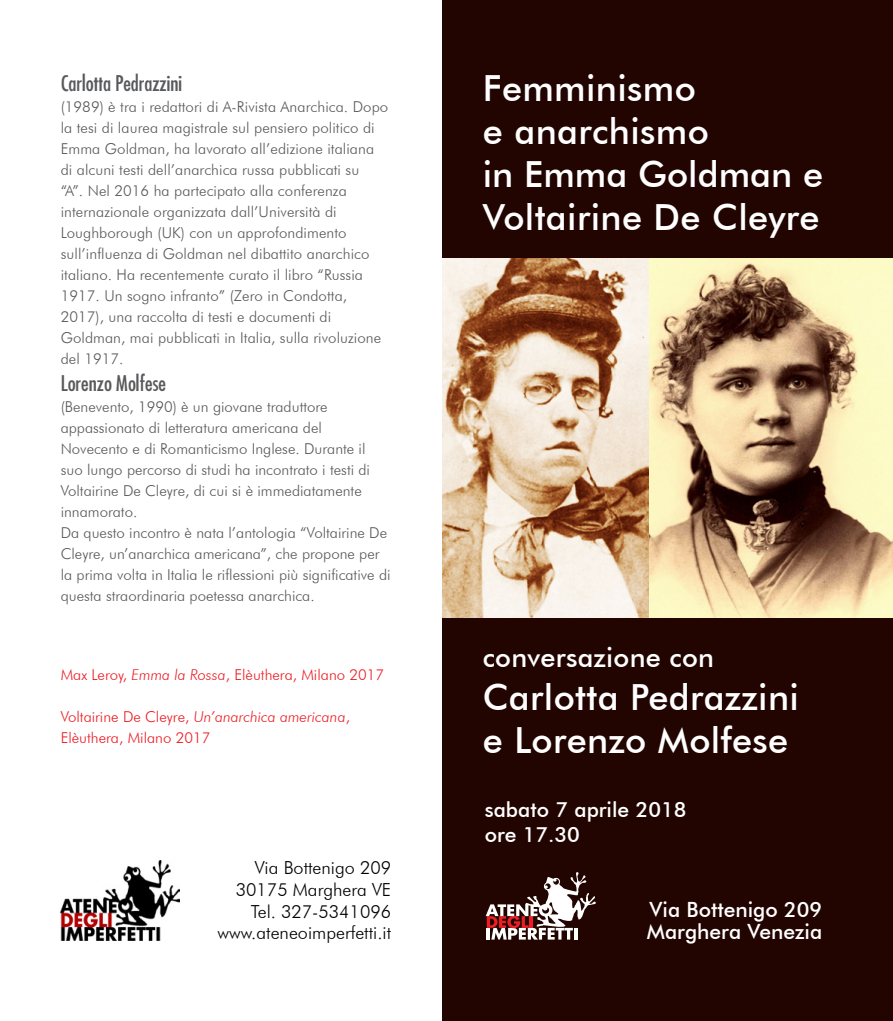
<style>
.page{position:relative;width:893px;height:1021px;background:#fff}
.page>*{position:absolute;margin:0;border:0;box-sizing:border-box;transform-origin:0 0}
.t1{font:500 36px/43.2px "Futura BT";letter-spacing:.01em;color:#fff}
.t2{font:500 27px "Futura BT";letter-spacing:.01em;color:#fff}
.t3{font:500 21px/21.6px "Futura BT";color:#fff}
.t4{font:condensed 21px "Futura";color:#58595b}
.t5{font:300 18px/21.6px "Futura BT";color:#000;text-align:right}
.t6{font:300 15px/21px "Futura BT";letter-spacing:.005em;color:#58595b}
.t7{font:300 15px/21px "Futura BT";color:#ed1d24}
.s1{font-style:italic}
</style>
<div class="page">
<div style="left:441px;top:0;width:452px;height:1020px;background:#220501"></div>
<img style="left:441px;top:258px;width:208px;height:360px">
<img style="left:61px;top:860px;width:119px;height:80px">
<svg style="left:486px;top:872px;width:110px;height:67px"></svg>
<img style="left:649px;top:258px;width:244px;height:360px">
<h3 class="t4" style="left:61px;top:70px;width:123px">Carlotta Pedrazzini</h3>
<p class="t6" style="left:61px;top:96px;width:329px">(1989) è tra i redattori di A-Rivista Anarchica. Dopo la tesi di laurea magistrale sul pensiero politico di Emma Goldman, ha lavorato all’edizione italiana di alcuni testi dell’anarchica russa pubblicati su<br>“A”. Nel 2016 ha partecipato alla conferenza internazionale organizzata dall’Università di Loughborough (UK) con un approfondimento sull’influenza di Goldman nel dibattito anarchico italiano. Ha recentemente curato il libro “Russia 1917. Un sogno infranto” (Zero in Condotta, 2017), una raccolta di testi e documenti di Goldman, mai pubblicati in Italia, sulla rivoluzione del 1917.</p>
<h3 class="t4" style="left:61px;top:370px;width:107px">Lorenzo Molfese</h3>
<p class="t6" style="left:61px;top:396px;width:331px">(Benevento, 1990) è un giovane traduttore appassionato di letteratura americana del Novecento e di Romanticismo Inglese. Durante il suo lungo percorso di studi ha incontrato i testi di Voltairine De Cleyre, di cui si è immediatamente innamorato.<br>Da questo incontro è nata l’antologia “Voltairine De Cleyre, un’anarchica americana”, che propone per la prima volta in Italia le riflessioni più significative di questa straordinaria poetessa anarchica.</p>
<p class="t7" style="left:61px;top:664px;width:325px">Max Leroy, <span class="s1">Emma la Rossa</span>, Elèuthera, Milano 2017</p>
<p class="t7" style="left:61px;top:706px;width:291px">Voltairine De Cleyre, <span class="s1">Un’anarchica americana</span>,<br>Elèuthera, Milano 2017</p>
<p class="t5" style="left:218px;top:857px;width:175px">Via Bottenigo 209<br>30175 Marghera VE<br>Tel. 327-5341096 www.ateneoimperfetti.it</p>
<h1 class="t1" style="left:483px;top:66px;width:342px">Femminismo<br>e anarchismo<br>in Emma Goldman e<br>Voltairine De Cleyre</h1>
<h2 class="t2" style="left:483px;top:641px;width:233px">conversazione con</h2>
<h1 class="t1" style="left:483px;top:675px;width:318px">Carlotta Pedrazzini e Lorenzo Molfese</h1>
<h3 class="t3" style="left:485px;top:796px;width:203px;line-height:25.2px">sabato 7 aprile 2018 ore 17.30</h3>
<h3 class="t3" style="left:647px;top:898px;width:177px">Via Bottenigo 209<br>Marghera Venezia</h3>
</div>
